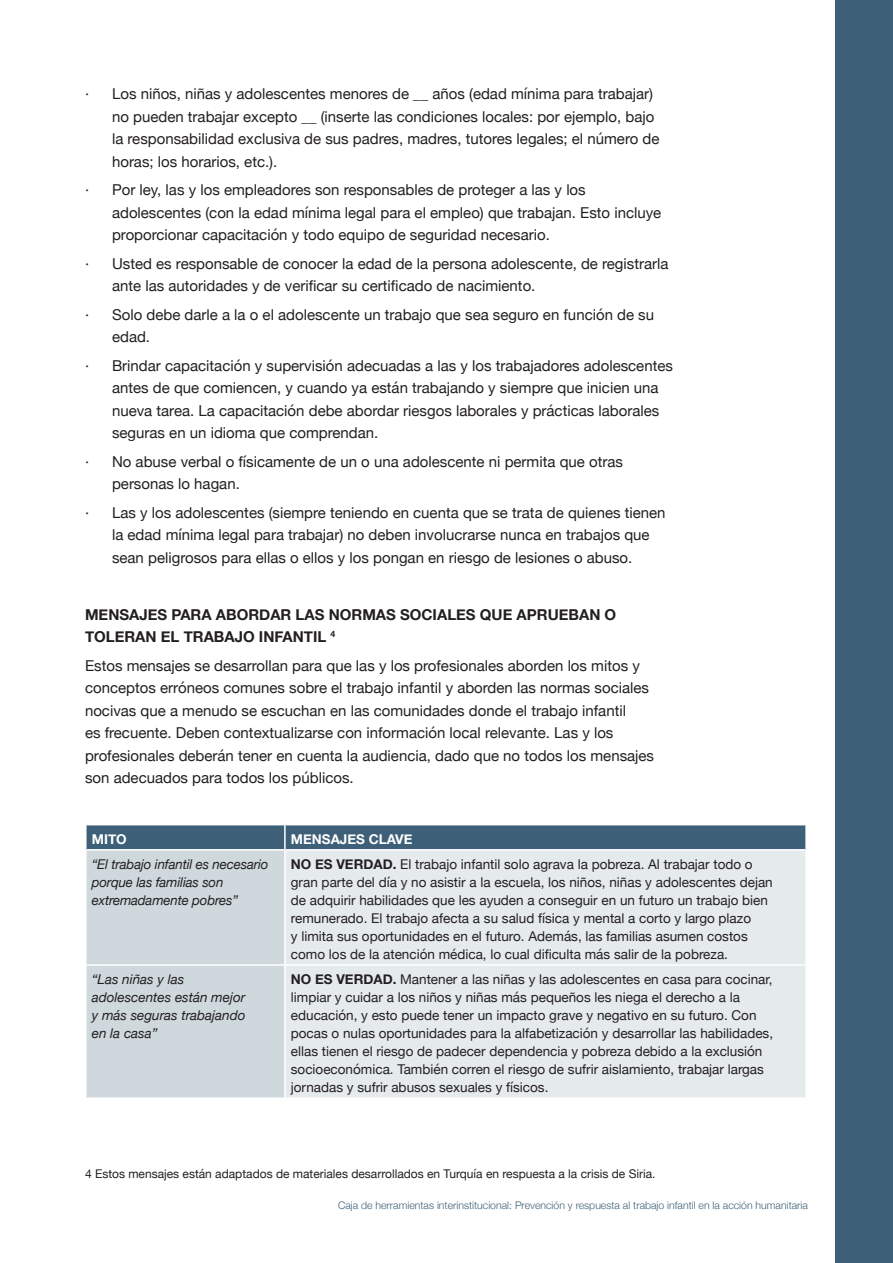
<style>
.page{position:relative;width:893px;height:1263px;background:#fff}
.page>*{position:absolute;margin:0;border:0;box-sizing:border-box;transform-origin:0 0}
.t1{font:15px/22.5px "Helvetica Neue";color:#231f20}
.t2{font:700 15px/22.5px "Helvetica Neue";color:#231f20}
.t3{font:13.5px/18px "Helvetica Neue";color:#231f20}
.t4{font:italic 13.5px/18px "Helvetica Neue";letter-spacing:-.01em;color:#231f20}
.t5{font:700 13.5px "Helvetica Neue";color:#fff}
.t6{font:12px "Helvetica Neue";color:#231f20}
.t7{font:300 10.5px "Helvetica Neue";color:#3d5f78}
.s1{font-weight:700}
</style>
<div class="page">
<div style="left:836px;top:0;width:57px;height:1263px;background:#3d5f78"></div>
<div style="left:87px;top:825px;width:718px;height:24px;background:#3d5f78"></div>
<div style="left:87px;top:850px;width:197px;height:247px;background:#ced8dd"></div>
<div style="left:286px;top:850px;width:519px;height:247px;background:#e5eaed"></div>
<hr style="left:284px;top:824px;width:2px;height:26px;background:#fff">
<hr style="left:87px;top:964px;width:197px;height:2px;background:#fff">
<hr style="left:286px;top:964px;width:519px;height:2px;background:#fff">
<p class="t1" style="left:112px;top:84px;width:549px;text-indent:-27px">· Los niños, niñas y adolescentes menores de __ años (edad mínima para trabajar) no pueden trabajar excepto __ (inserte las condiciones locales: por ejemplo, bajo la responsabilidad exclusiva de sus padres, madres, tutores legales; el número de horas; los horarios, etc.).</p>
<p class="t1" style="left:112px;top:180px;width:551px;text-indent:-27px">· Por ley, las y los empleadores son responsables de proteger a las y los adolescentes (con la edad mínima legal para el empleo) que trabajan. Esto incluye proporcionar capacitación y todo equipo de seguridad necesario.</p>
<p class="t1" style="left:112px;top:253px;width:558px;text-indent:-27px">· Usted es responsable de conocer la edad de la persona adolescente, de registrarla ante las autoridades y de verificar su certificado de nacimiento.</p>
<p class="t1" style="left:112px;top:304px;width:544px;text-indent:-27px">· Solo debe darle a la o el adolescente un trabajo que sea seguro en función de su edad.</p>
<p class="t1" style="left:112px;top:355px;width:562px;text-indent:-27px">· Brindar capacitación y supervisión adecuadas a las y los trabajadores adolescentes antes de que comiencen, y cuando ya están trabajando y siempre que inicien una nueva tarea. La capacitación debe abordar riesgos laborales y prácticas laborales seguras en un idioma que comprendan.</p>
<p class="t1" style="left:112px;top:451px;width:512px;text-indent:-27px">· No abuse verbal o físicamente de un o una adolescente ni permita que otras personas lo hagan.</p>
<p class="t1" style="left:112px;top:502px;width:555px;text-indent:-27px">· Las y los adolescentes (siempre teniendo en cuenta que se trata de quienes tienen la edad mínima legal para trabajar) no deben involucrarse nunca en trabajos que sean peligrosos para ellas o ellos y los pongan en riesgo de lesiones o abuso.</p>
<p class="t2" style="left:85px;top:604px;width:533px">MENSAJES PARA ABORDAR LAS NORMAS SOCIALES QUE APRUEBAN O<br>TOLERAN EL TRABAJO INFANTIL <sup>4</sup></p>
<p class="t1" style="left:85px;top:655px;width:571px">Estos mensajes se desarrollan para que las y los profesionales aborden los mitos y conceptos erróneos comunes sobre el trabajo infantil y aborden las normas sociales nocivas que a menudo se escuchan en las comunidades donde el trabajo infantil<br>es frecuente. Deben contextualizarse con información local relevante. Las y los profesionales deberán tener en cuenta la audiencia, dado que no todos los mensajes son adecuados para todos los públicos.</p>
<p class="t5" style="left:92px;top:828px;width:36px">MITO</p>
<p class="t5" style="left:291px;top:828px;width:123px">MENSAJES CLAVE</p>
<p class="t4" style="left:92px;top:856px;width:178px">“El trabajo infantil es necesario porque las familias son extremadamente pobres”</p>
<p class="t3" style="left:291px;top:856px;width:483px"><span class="s1">NO ES VERDAD.</span> El trabajo infantil solo agrava la pobreza. Al trabajar todo o gran parte del día y no asistir a la escuela, los niños, niñas y adolescentes dejan de adquirir habilidades que les ayuden a conseguir en un futuro un trabajo bien remunerado. El trabajo afecta a su salud física y mental a corto y largo plazo<br>y limita sus oportunidades en el futuro. Además, las familias asumen costos como los de la atención médica, lo cual dificulta más salir de la pobreza.</p>
<p class="t4" style="left:92px;top:971px;width:155px">“Las niñas y las adolescentes están mejor y más seguras trabajando en la casa”</p>
<p class="t3" style="left:291px;top:971px;width:484px"><span class="s1">NO ES VERDAD.</span> Mantener a las niñas y las adolescentes en casa para cocinar, limpiar y cuidar a los niños y niñas más pequeños les niega el derecho a la educación, y esto puede tener un impacto grave y negativo en su futuro. Con pocas o nulas oportunidades para la alfabetización y desarrollar las habilidades, ellas tienen el riesgo de padecer dependencia y pobreza debido a la exclusión socioeconómica. También corren el riesgo de sufrir aislamiento, trabajar largas jornadas y sufrir abusos sexuales y físicos.</p>
<p class="t6" style="left:85px;top:1165px;width:572px">4 Estos mensajes están adaptados de materiales desarrollados en Turquía en respuesta a la crisis de Siria.</p>
<p class="t7" style="left:338px;top:1197px;width:471px">Caja de herramientas interinstitucional: Prevención y respuesta al trabajo infantil en la acción humanitaria</p>
</div>
